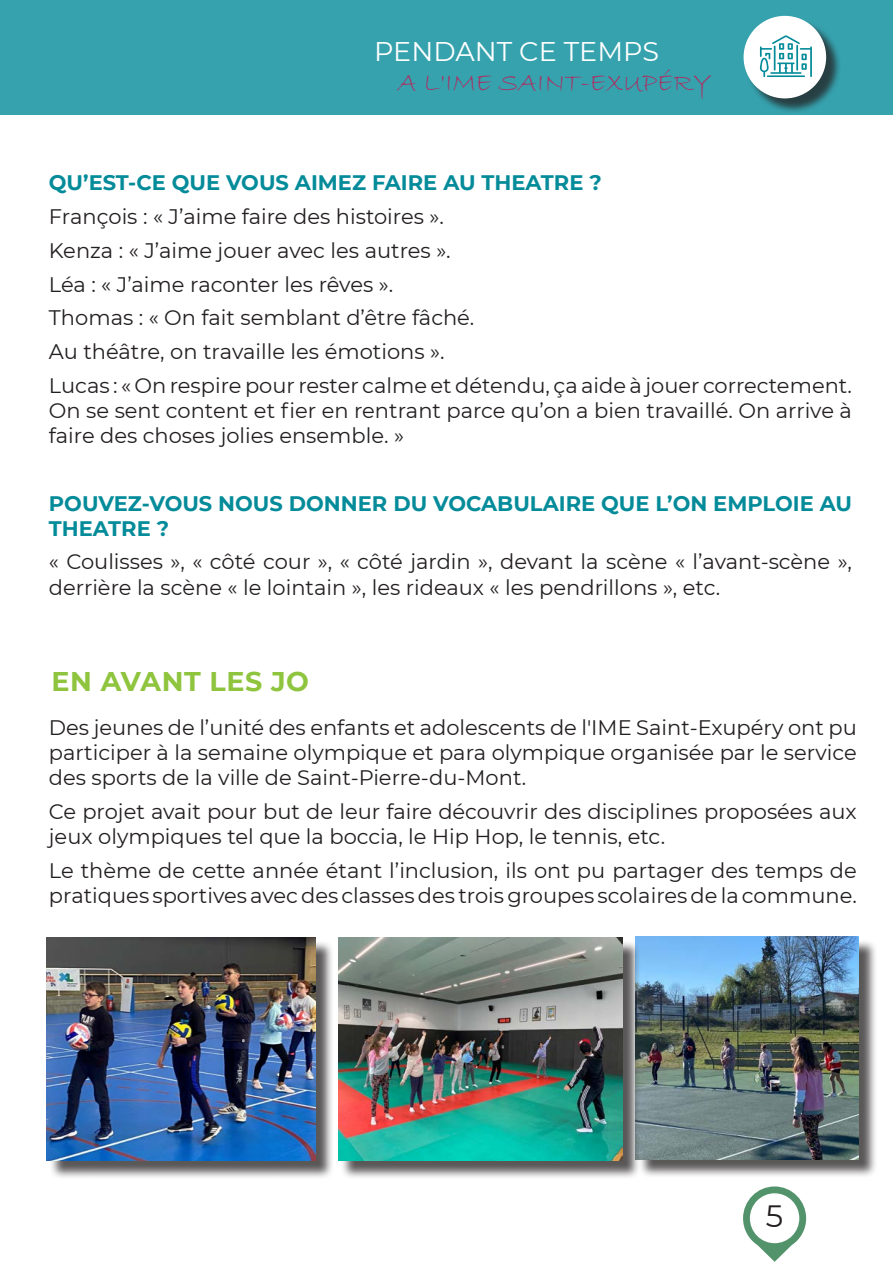
<style>
.page{position:relative;width:893px;height:1263px;background:#fff}
.page>*{position:absolute;margin:0;border:0;box-sizing:border-box;transform-origin:0 0}
.t1{font:30.75px "Montserrat";color:#231f20}
.t2{font:27px "Bradley Hand ITC";color:#ac2f63}
.t3{font:27px "Montserrat";color:#fff}
.t4{font:700 27px "Montserrat";letter-spacing:.02em;color:#8fc43e}
.t5{font:21px/25.2px "Montserrat";color:#231f20}
.t6{font:700 21px/25.2px "Montserrat";color:#048b9a}
</style>
<div class="page">
<svg style="left:743px;top:1186px;width:63px;height:76px"></svg>
<div style="left:0;top:0;width:893px;height:115px;background:#36a2ae"></div>
<div style="left:746px;top:18px;width:95px;height:95px;background:#231f20;opacity:.75"></div>
<div style="left:744px;top:16px;width:82px;height:82px;background:#fff;border-radius:50%"></div>
<svg style="left:760px;top:35px;width:52px;height:42px"></svg>
<div style="left:638px;top:939px;width:240px;height:239px;background:#231f20;opacity:.75"></div>
<img style="left:636px;top:937px;width:223px;height:222px">
<div style="left:340px;top:940px;width:301px;height:240px;background:#231f20;opacity:.75"></div>
<img style="left:338px;top:938px;width:284px;height:223px">
<div style="left:49px;top:940px;width:286px;height:240px;background:#231f20;opacity:.75"></div>
<img style="left:47px;top:938px;width:269px;height:223px">
<p class="t3" style="left:374px;top:33px;width:286px">PENDANT CE TEMPS</p>
<p class="t2" style="left:398px;top:66px;width:315px">A L'IME SAINT-EXUPÉRY</p>
<p class="t6" style="left:49px;top:169px;width:554px">QU’EST-CE QUE VOUS AIMEZ FAIRE AU THEATRE ?</p>
<p class="t5" style="left:49px;top:203px;width:396px">François : « J’aime faire des histoires ».</p>
<p class="t5" style="left:49px;top:237px;width:403px">Kenza : « J’aime jouer avec les autres ».</p>
<p class="t5" style="left:49px;top:271px;width:346px">Léa : « J’aime raconter les rêves ».</p>
<p class="t5" style="left:49px;top:304px;width:427px">Thomas : « On fait semblant d’être fâché.</p>
<p class="t5" style="left:49px;top:338px;width:397px">Au théâtre, on travaille les émotions ».</p>
<p class="t5" style="left:49px;top:372px;width:805px;text-align:justify">Lucas : « On respire pour rester calme et détendu, ça aide à jouer correctement.<br>On se sent content et fier en rentrant parce qu’on a bien travaillé. On arrive à faire des choses jolies ensemble. »</p>
<p class="t6" style="left:49px;top:489px;width:805px">POUVEZ-VOUS NOUS DONNER DU VOCABULAIRE QUE L’ON EMPLOIE AU<br>THEATRE ?</p>
<p class="t5" style="left:49px;top:549px;width:805px">« Coulisses », « côté cour », « côté jardin », devant la scène « l’avant-scène », derrière la scène « le lointain », les rideaux « les pendrillons », etc.</p>
<p class="t4" style="left:52px;top:661px;width:259px">EN AVANT LES JO</p>
<p class="t5" style="left:49px;top:714px;width:809px;text-align:justify">Des jeunes de l’unité des enfants et adolescents de l'IME Saint-Exupéry ont pu participer à la semaine olympique et para olympique organisée par le service des sports de la ville de Saint-Pierre-du-Mont.</p>
<p class="t5" style="left:49px;top:798px;width:809px">Ce projet avait pour but de leur faire découvrir des disciplines proposées aux jeux olympiques tel que la boccia, le Hip Hop, le tennis, etc.</p>
<p class="t5" style="left:49px;top:857px;width:809px">Le thème de cette année étant l’inclusion, ils ont pu partager des temps de pratiques sportives avec des classes des trois groupes scolaires de la commune.</p>
<h1 class="t1" style="left:766px;top:1195px;width:19px">5</h1>
</div>
